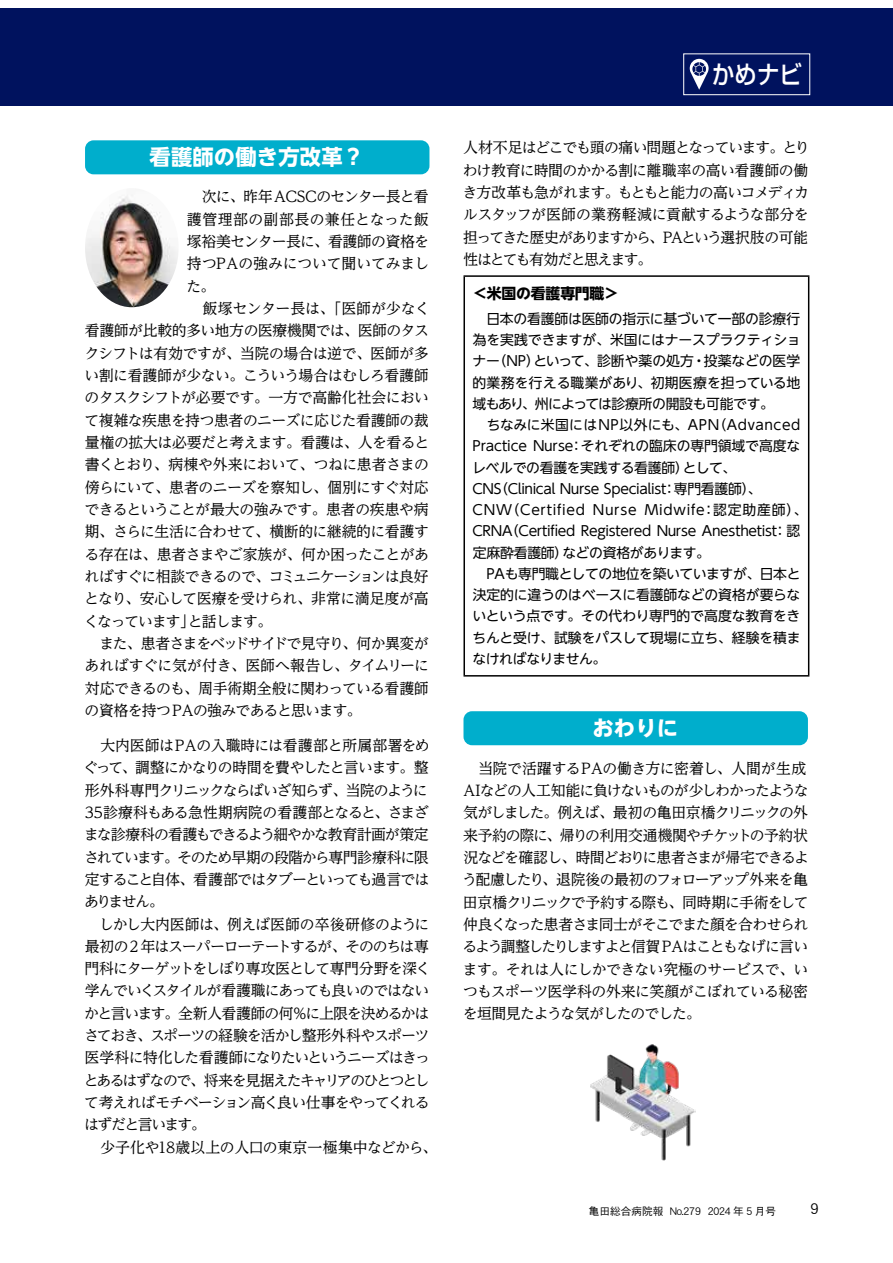
<style>
.page{position:relative;width:893px;height:1263px;background:#fff}
.page>*{position:absolute;margin:0;border:0;box-sizing:border-box;transform-origin:0 0}
.t1{font:500 25.2px "Shin Go Pro";color:#fff;scale:.89 1}
.t2{font:700 21.3px "UD Shin Go NT Pro";letter-spacing:.01em;color:#fff}
.t3{font:14.85px/22.4px "Reim Ytwz Pr 6 N";letter-spacing:-.05em;color:#000;text-align:justify}
.t4{font:14.85px/22.4px "Reim Ytwz Pr 6 N";letter-spacing:-.07em;color:#000}
.t5{font:14.85px "Reim Ytwz Pr 6 N";letter-spacing:-.025em;color:#000}
.t6{font:14.85px "Reim Ytwz Pr 6 N";letter-spacing:-.015em;color:#000}
.t7{font:14.85px "Reim Ytwz Pr 6 N";letter-spacing:-.075em;color:#000}
.t8{font:14.85px "Reim Ytwz Pr 6 N";letter-spacing:-.03em;color:#000}
.t9{font:14.85px "Reim Ytwz Pr 6 N";letter-spacing:-.005em;color:#000}
.t10{font:14.85px "Reim Ytwz Pr 6 N";letter-spacing:.02em;color:#000}
.t11{font:700 14.85px "UD Shin Go NT Pro";letter-spacing:-.015em;color:#000}
.t12{font:14.85px "DFHS Gothic W3 WINP RKSJ H";color:#000}
.t13{font:13.8px/21.3px "UD Shin Go NT Pro";letter-spacing:-.015em;color:#000}
.t14{font:10.65px "DFHS Gothic W3 WINP RKSJ H";color:#000}
</style>
<div class="page">
<div style="left:0;top:9px;width:893px;height:97px;background:#00125e"></div>
<div style="left:683px;top:53px;width:127px;height:42px;border:1px solid #fff"></div>
<svg style="left:690px;top:59px;width:19px;height:31px"></svg>
<hr style="left:463px;top:275px;width:346px;height:2px;background:#000">
<hr style="left:463px;top:277px;width:2px;height:398px;background:#000">
<hr style="left:808px;top:277px;width:1px;height:398px;background:#000">
<hr style="left:463px;top:675px;width:346px;height:2px;background:#000">
<div style="left:85px;top:140px;width:344px;height:34px;background:#00aecc;border-radius:9px"></div>
<div style="left:463px;top:711px;width:345px;height:34px;background:#00aecc;border-radius:9px"></div>
<img style="left:85px;top:195px;width:93px;height:112px">
<img style="left:590px;top:1044px;width:106px;height:116px">
<h2 class="t2" style="left:150px;top:140px;width:216px">看護師の働き方改革？</h2>
<p class="t3" style="left:187px;top:185px;width:243px">　次に、昨年 ACSCのセンター長と看</p>
<p class="t10" style="left:187px;top:207px;width:243px">護管理部の副部長の兼任となった飯</p>
<p class="t3" style="left:187px;top:230px;width:244px">塚裕美センター長に、看護師の資格を</p>
<p class="t6" style="left:187px;top:251px;width:244px">持つPAの強みについて聞いてみまし</p>
<p class="t3" style="left:187px;top:275px;width:30px">た。</p>
<p class="t9" style="left:187px;top:296px;width:244px">　飯塚センター長は、「医師が少なく</p>
<p class="t3" style="left:85px;top:319px;width:346px">看護師が比較的多い地方の医療機関では、医師のタス</p>
<p class="t5" style="left:84px;top:341px;width:346px">クシフトは有効ですが、当院の場合は逆で、医師が多</p>
<p class="t3" style="left:85px;top:364px;width:346px">い割に看護師が少ない。こういう場合はむしろ看護師</p>
<p class="t5" style="left:85px;top:385px;width:346px">のタスクシフトが必要です。一方で高齢化社会におい</p>
<p class="t3" style="left:85px;top:408px;width:346px">て複雑な疾患を持つ患者のニーズに応じた看護師の裁</p>
<p class="t3" style="left:85px;top:431px;width:346px">量権の拡大は必要だと考えます。看護は、人を看ると</p>
<p class="t3" style="left:85px;top:453px;width:346px">書くとおり、病棟や外来において、つねに患者さまの</p>
<p class="t3" style="left:85px;top:475px;width:345px">傍らにいて、患者のニーズを察知し、個別にすぐ対応</p>
<p class="t5" style="left:85px;top:497px;width:346px">できるということが最大の強みです。患者の疾患や病</p>
<p class="t8" style="left:85px;top:519px;width:346px">期、さらに生活に合わせて、横断的に継続的に看護す</p>
<p class="t3" style="left:84px;top:542px;width:346px">る存在は、患者さまやご家族が、何か困ったことがあ</p>
<p class="t3" style="left:85px;top:565px;width:346px">ればすぐに相談できるので、コミュニケーションは良好</p>
<p class="t3" style="left:84px;top:587px;width:346px">となり、安心して医療を受けられ、非常に満足度が高</p>
<p class="t7" style="left:84px;top:609px;width:190px">くなっています」と話します。</p>
<p class="t7" style="left:85px;top:631px;width:345px">　また、患者さまをベッドサイドで見守り、何か異変が</p>
<p class="t6" style="left:85px;top:653px;width:346px">あればすぐに気が付き、医師へ報告し、タイムリーに</p>
<p class="t3" style="left:85px;top:676px;width:345px">対応できるのも、周手術期全般に関わっている看護師</p>
<p class="t3" style="left:85px;top:699px;width:279px">の資格を持つPAの強みであると思います。</p>
<p class="t4" style="left:83px;top:734px;width:356px">　大内医師はPAの入職時には看護部と所属部署をめぐって、調整にかなりの時間を費やしたと言います。整形外科専門クリニックならばいざ知らず、当院のように<br>35診療科もある急性期病院の看護部となると、さまざまな診療科の看護もできるよう細やかな教育計画が策定されています。そのため早期の段階から専門診療科に限定すること自体、看護部ではタブーといっても過言ではありません。<br>　しかし大内医師は、例えば医師の卒後研修のように最初の2 年はスーパーローテートするが、そののちは専門科にターゲットをしぼり専攻医として専門分野を深く学んでいくスタイルが看護職にあっても良いのではないかと言います。全新人看護師の何％に上限を決めるかはさておき、スポーツの経験を活かし整形外科やスポーツ医学科に特化した看護師になりたいというニーズはきっとあるはずなので、将来を見据えたキャリアのひとつとして考えればモチベーション高く良い仕事をやってくれるはずだと言います。<br>　少子化や18歳以上の人口の東京一極集中などから、</p>
<h1 class="t1" style="left:712px;top:53px;width:102px">かめナビ</h1>
<p class="t3" style="left:462px;top:136px;width:349px">人材不足はどこでも頭の痛い問題となっています。とりわけ教育に時間のかかる割に離職率の高い看護師の働き方改革も急がれます。もともと能力の高いコメディカルスタッフが医師の業務軽減に貢献するような部分を担ってきた歴史がありますから、PAという選択肢の可能性はとても有効だと思えます。</p>
<p class="t11" style="left:472px;top:281px;width:148px">＜米国の看護専門職＞</p>
<p class="t13" style="left:472px;top:308px;width:337px">　日本の看護師は医師の指示に基づいて一部の診療行為を実践できますが、米国にはナースプラクティショナー（NP）といって、診断や薬の処方・投薬などの医学的業務を行える職業があり、初期医療を担っている地域もあり、州によっては診療所の開設も可能です。<br>　ちなみに米国にはNP以外にも、APN（Advanced<br>Practice Nurse：それぞれの臨床の専門領域で高度なレベルでの看護を実践する看護師）として、<br>CNS（Clinical Nurse Specialist：専門看護師）、<br>CNW（Certified Nurse Midwife：認定助産師）、<br>CRNA（Certified Registered Nurse Anesthetist：認定麻酔看護師）などの資格があります。<br>　PAも専門職としての地位を築いていますが、日本と決定的に違うのはベースに看護師などの資格が要らないという点です。その代わり専門的で高度な教育をきちんと受け、試験をパスして現場に立ち、経験を積まなければなりません。</p>
<h2 class="t2" style="left:592px;top:711px;width:87px">おわりに</h2>
<p class="t3" style="left:462px;top:756px;width:348px;text-align:left">　当院で活躍するPAの働き方に密着し、人間が生成<br>AIなどの人工知能に負けないものが少しわかったような気がしました。例えば、最初の亀田京橋クリニックの外来予約の際に、帰りの利用交通機関やチケットの予約状況などを確認し、時間どおりに患者さまが帰宅できるよう配慮したり、退院後の最初のフォローアップ外来を亀田京橋クリニックで予約する際も、同時期に手術をして仲良くなった患者さま同士がそこでまた顔を合わせられるよう調整したりしますよと信賀 PAはこともなげに言います。それは人にしかできない究極のサービスで、いつもスポーツ医学科の外来に笑顔がこぼれている秘密を垣間見たような気がしたのでした。</p>
<p class="t14" style="left:589px;top:1205px;width:189px">亀田総合病院報 No.279 2024 年 5 月号</p>
<p class="t12" style="left:810px;top:1201px;width:10px">9</p>
</div>
